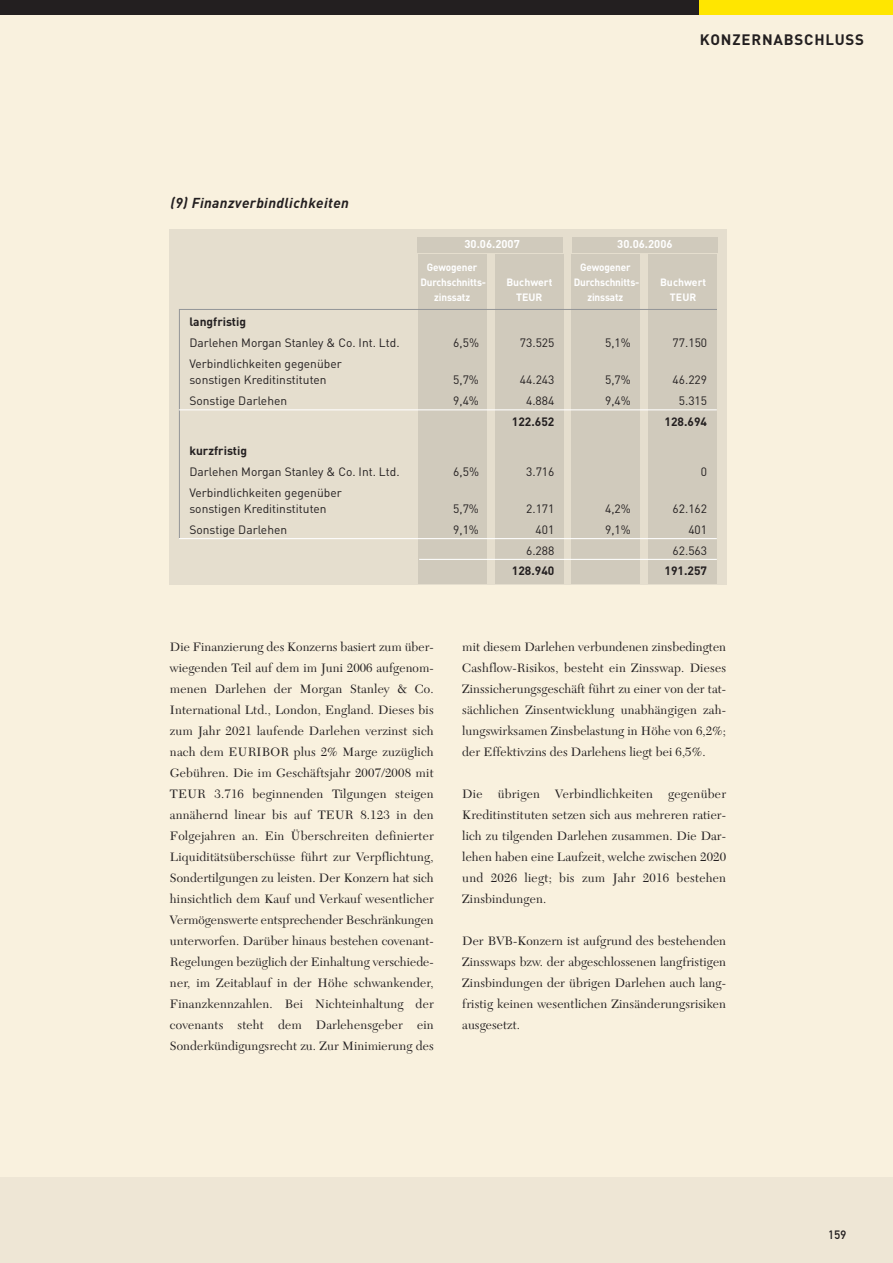
<style>
.page{position:relative;width:893px;height:1263px;background:#fff}
.page>*{position:absolute;margin:0;border:0;box-sizing:border-box;transform-origin:0 0}
.t1{font:700 15px "DIN";letter-spacing:.055em;color:#231f20}
.t2{font:italic 700 14.25px "DIN";letter-spacing:.025em;color:#231f20}
.t3{font:12.75px/21px "New Caledonia";letter-spacing:.005em;color:#231f20;text-align:justify}
.t4{font:12px/16.5px "DIN";color:#231f20}
.t5{font:700 12px "DIN";color:#231f20}
.t6{font:12px "DIN Mittelschrift";color:#231f20}
.t7{font:700 11.25px "DIN";color:#fff}
.t8{font:700 10.5px "DIN";letter-spacing:-.01em;color:#fff;scale:.95 1}
.t9{font:700 10.5px "DIN";letter-spacing:-.01em;color:#fff}
</style>
<div class="page">
<div style="left:0;top:0;width:892px;height:1263px;background:#f9f1de"></div>
<div style="left:0;top:1178px;width:892px;height:85px;background:#eee6d5"></div>
<div style="left:0;top:0;width:699px;height:15px;background:#231f20"></div>
<div style="left:699px;top:0;width:193px;height:15px;background:#ffe600"></div>
<div style="left:169px;top:229px;width:557px;height:355px;background:#e5dece"></div>
<div style="left:648px;top:255px;width:68px;height:329px;background:#d0cabc"></div>
<div style="left:572px;top:255px;width:68px;height:329px;background:#d0cabc"></div>
<div style="left:495px;top:255px;width:68px;height:329px;background:#d0cabc"></div>
<div style="left:419px;top:255px;width:68px;height:329px;background:#d0cabc"></div>
<svg style="left:179px;top:309px;width:538px;height:230px"></svg>
<div style="left:571px;top:237px;width:146px;height:16px;background:#d0cabc"></div>
<div style="left:417px;top:237px;width:146px;height:16px;background:#d0cabc"></div>
<hr style="left:179px;top:409px;width:537px;height:1px;background:#fff">
<hr style="left:179px;top:538px;width:537px;height:1px;background:#fff">
<hr style="left:419px;top:559px;width:297px;height:1px;background:#fff">
<p class="t2" style="left:171px;top:198px;width:180px">(9) Finanzverbindlichkeiten</p>
<p class="t1" style="left:699px;top:34px;width:166px">KONZERNABSCHLUSS</p>
<p class="t7" style="left:464px;top:240px;width:57px">30.06.2007</p>
<p class="t7" style="left:617px;top:240px;width:57px">30.06.2006</p>
<p class="t8" style="left:427px;top:264px;width:55px">Gewogener</p>
<p class="t8" style="left:580px;top:264px;width:55px">Gewogener</p>
<p class="t8" style="left:420px;top:279px;width:71px">Durchschnitts-</p>
<p class="t9" style="left:506px;top:279px;width:48px">Buchwert</p>
<p class="t8" style="left:573px;top:279px;width:71px">Durchschnitts-</p>
<p class="t9" style="left:660px;top:279px;width:48px">Buchwert</p>
<p class="t8" style="left:434px;top:294px;width:39px">zinssatz</p>
<p class="t9" style="left:516px;top:294px;width:28px">TEUR</p>
<p class="t8" style="left:587px;top:294px;width:39px">zinssatz</p>
<p class="t9" style="left:670px;top:294px;width:28px">TEUR</p>
<p class="t5" style="left:189px;top:318px;width:58px">langfristig</p>
<p class="t4" style="left:189px;top:336px;width:212px">Darlehen Morgan Stanley &amp; Co. Int. Ltd.</p>
<p class="t4" style="left:453px;top:336px;width:27px">6,5%</p>
<p class="t4" style="left:520px;top:336px;width:36px">73.525</p>
<p class="t4" style="left:605px;top:336px;width:27px">5,1%</p>
<p class="t4" style="left:672px;top:336px;width:36px">77.150</p>
<p class="t4" style="left:189px;top:357px;width:154px">Verbindlichkeiten gegenüber sonstigen Kreditinstituten</p>
<p class="t4" style="left:453px;top:373px;width:27px">5,7%</p>
<p class="t4" style="left:520px;top:373px;width:36px">44.243</p>
<p class="t4" style="left:605px;top:373px;width:27px">5,7%</p>
<p class="t4" style="left:672px;top:373px;width:36px">46.229</p>
<p class="t4" style="left:189px;top:394px;width:99px">Sonstige Darlehen</p>
<p class="t4" style="left:453px;top:394px;width:27px">9,4%</p>
<p class="t4" style="left:526px;top:394px;width:30px">4.884</p>
<p class="t4" style="left:605px;top:394px;width:27px">9,4%</p>
<p class="t4" style="left:678px;top:394px;width:30px">5.315</p>
<p class="t5" style="left:512px;top:417px;width:44px">122.652</p>
<p class="t5" style="left:664px;top:417px;width:44px">128.694</p>
<p class="t5" style="left:189px;top:447px;width:59px">kurzfristig</p>
<p class="t4" style="left:189px;top:465px;width:212px">Darlehen Morgan Stanley &amp; Co. Int. Ltd.</p>
<p class="t4" style="left:453px;top:465px;width:27px">6,5%</p>
<p class="t4" style="left:526px;top:465px;width:30px">3.716</p>
<p class="t4" style="left:701px;top:465px;width:8px">0</p>
<p class="t4" style="left:189px;top:485px;width:154px">Verbindlichkeiten gegenüber sonstigen Kreditinstituten</p>
<p class="t4" style="left:453px;top:502px;width:27px">5,7%</p>
<p class="t4" style="left:526px;top:502px;width:30px">2.171</p>
<p class="t4" style="left:605px;top:502px;width:27px">4,2%</p>
<p class="t4" style="left:672px;top:502px;width:36px">62.162</p>
<p class="t4" style="left:189px;top:523px;width:99px">Sonstige Darlehen</p>
<p class="t4" style="left:453px;top:523px;width:27px">9,1%</p>
<p class="t4" style="left:535px;top:523px;width:20px">401</p>
<p class="t4" style="left:605px;top:523px;width:27px">9,1%</p>
<p class="t4" style="left:688px;top:523px;width:20px">401</p>
<p class="t4" style="left:526px;top:543px;width:30px">6.288</p>
<p class="t4" style="left:672px;top:543px;width:36px">62.563</p>
<p class="t5" style="left:512px;top:567px;width:44px">128.940</p>
<p class="t5" style="left:664px;top:567px;width:44px">191.257</p>
<p class="t3" style="left:170px;top:638px;width:265px">Die Finanzierung des Konzerns basiert zum über&shy;wiegenden Teil auf dem im Juni 2006 aufgenom&shy;menen Darlehen der Morgan Stanley &amp; Co.<br>International Ltd., London, England. Dieses bis zum Jahr 2021 laufende Darlehen verzinst sich nach dem EURIBOR plus 2% Marge zuzüglich Gebühren. Die im Geschäftsjahr 2007/2008 mit TEUR 3.716 beginnenden Tilgungen steigen annähernd linear bis auf TEUR 8.123 in den Folgejahren an. Ein Überschreiten definierter Liquiditätsüberschüsse führt zur Verpflichtung, Sondertilgungen zu leisten. Der Konzern hat sich hinsichtlich dem Kauf und Verkauf wesentlicher Vermögenswerte entsprechender Beschränkungen unterworfen. Darüber hinaus bestehen covenant-Regelungen bezüglich der Einhaltung verschiede&shy;ner, im Zeitablauf in der Höhe schwankender, Finanzkennzahlen. Bei Nichteinhaltung der covenants steht dem Darlehensgeber ein Sonderkündigungsrecht zu. Zur Minimierung des</p>
<p class="t3" style="left:462px;top:638px;width:265px">mit diesem Darlehen verbundenen zinsbedingten Cashflow-Risikos, besteht ein Zinsswap. Dieses Zinssicherungsgeschäft führt zu einer von der tat&shy;sächlichen Zinsentwicklung unabhängigen zah&shy;lungswirksamen Zinsbelastung in Höhe von 6,2%; der Effektivzins des Darlehens liegt bei 6,5%.</p>
<p class="t3" style="left:462px;top:785px;width:265px">Die übrigen Verbindlichkeiten gegenüber Kreditinstituten setzen sich aus mehreren ratier&shy;lich zu tilgenden Darlehen zusammen. Die Dar - lehen haben eine Laufzeit, welche zwischen 2020 und 2026 liegt; bis zum Jahr 2016 bestehen Zinsbindungen.</p>
<p class="t3" style="left:462px;top:932px;width:265px">Der BVB-Konzern ist aufgrund des bestehenden Zinsswaps bzw. der abgeschlossenen langfristigen Zinsbindungen der übrigen Darlehen auch lang&shy;fristig keinen wesentlichen Zinsänderungsrisiken ausgesetzt.</p>
<p class="t6" style="left:828px;top:1230px;width:19px">159</p>
</div>
